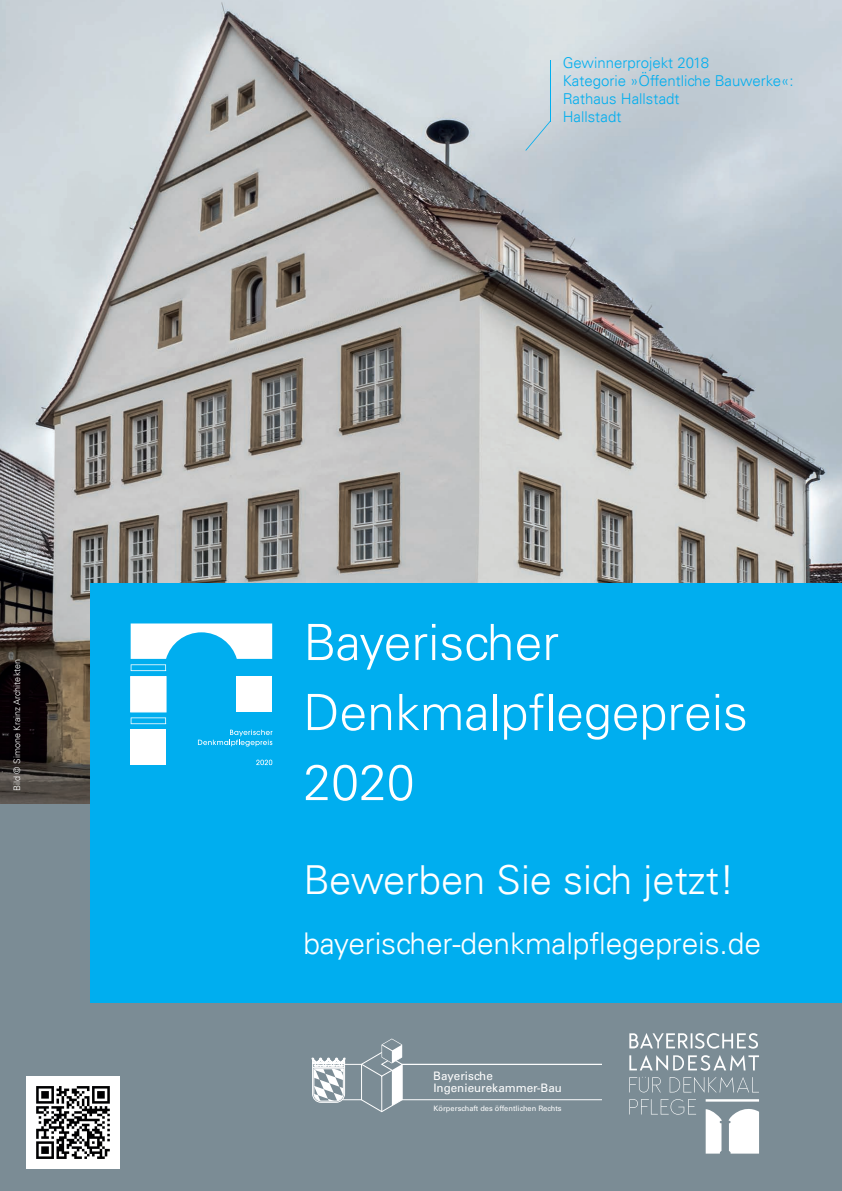
<style>
.page{position:relative;width:842px;height:1191px;background:#fff}
.page>*{position:absolute;margin:0;border:0;box-sizing:border-box;transform-origin:0 0}
.t1{font:300 50px/70px "Univers";color:#fff}
.t2{font:300 40px "Univers";color:#fff}
.t3{font:300 30px "Univers";letter-spacing:-.005em;color:#fff}
.t4{font:300 15px/18px "Univers";color:#00aeef}
.t5{font:11.7px/11.7px "Univers LT Std";color:#fff}
.t6{font:300 9px "Univers";color:#fff}
.t7{font:7.4px "Univers LT Std";color:#fff}
</style>
<div class="page">
<div style="left:0;top:737px;width:842px;height:454px;background:#7b8c95"></div>
<img style="left:0;top:0;width:842px;height:804px">
<div style="left:91px;top:583px;width:751px;height:420px;background:#00aeef"></div>
<img style="left:27px;top:1076px;width:92px;height:92px">
<svg style="left:525px;top:121px;width:26px;height:30px"></svg>
<hr style="left:550px;top:60px;width:1px;height:61px;background:#00aeef">
<div style="left:130px;top:676px;width:36px;height:36px;background:#fff;border:1px solid #fff"></div>
<div style="left:131px;top:729px;width:35px;height:36px;background:#fff"></div>
<div style="left:237px;top:676px;width:35px;height:36px;background:#fff"></div>
<svg style="left:131px;top:717px;width:35px;height:7px"></svg>
<svg style="left:131px;top:623px;width:141px;height:48px"></svg>
<svg style="left:198px;top:729px;width:74px;height:17px"></svg>
<svg style="left:256px;top:759px;width:16px;height:6px"></svg>
<svg style="left:629px;top:1033px;width:130px;height:120px"></svg>
<hr style="left:402px;top:1064px;width:199px;height:1px;background:#fff">
<hr style="left:402px;top:1099px;width:199px;height:1px;background:#fff">
<svg style="left:312px;top:1038px;width:91px;height:74px"></svg>
<p class="t6" style="left:12px;top:791px;width:134px;rotate:-90deg">Bild © Simone Krainz Architekten</p>
<p class="t4" style="left:563px;top:53px;width:232px">Gewinnerprojekt 2018<br>Kategorie »Öffentliche Bauwerke«:<br>Rathaus Hallstadt<br>Hallstadt</p>
<h1 class="t1" style="left:303px;top:607px;width:446px">Bayerischer<br>Denkmalpflegepreis<br>2020</h1>
<h2 class="t2" style="left:303px;top:855px;width:433px">Bewerben Sie sich jetzt!</h2>
<h3 class="t3" style="left:303px;top:925px;width:459px">bayerischer-denkmalpflegepreis.de</h3>
<p class="t5" style="left:433px;top:1070px;width:130px">Bayerische<br>Ingenieurekammer-Bau</p>
<p class="t7" style="left:434px;top:1103px;width:129px">Körperschaft des öffentlichen Rechts</p>
</div>
